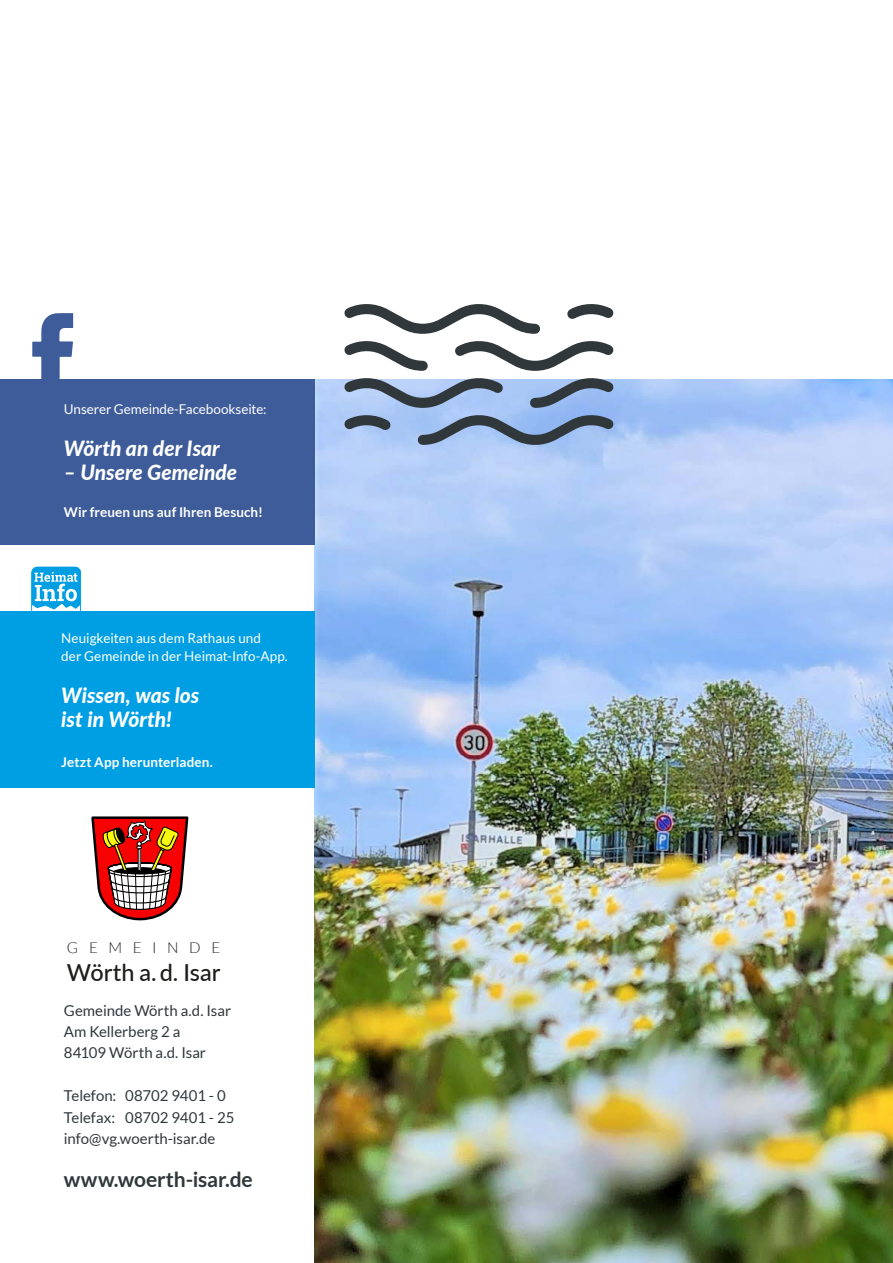
<style>
.page{position:relative;width:893px;height:1263px;background:#fff}
.page>*{position:absolute;margin:0;border:0;box-sizing:border-box;transform-origin:0 0}
.t1{font:500 23.4px "Lato";color:#1d1d1b}
.t2{font:italic 800 21px/24px "Lato";color:#fff}
.t3{font:700 21px "Lato";letter-spacing:-.005em;color:#30383b}
.t4{font:300 15.15px "Lato";letter-spacing:.705em;color:#1d1d1b}
.t5{font:15px/21.3px "Lato";color:#30383b}
.t6{font:13.5px/18px "Lato";color:#fff}
.t7{font:700 13.5px "Lato";letter-spacing:.005em;color:#fff}
</style>
<div class="page">
<svg style="left:31px;top:567px;width:50px;height:44px"></svg>
<img style="left:315px;top:379px;width:578px;height:884px">
<div style="left:0;top:379px;width:315px;height:166px;background:#3d5c99"></div>
<svg style="left:91px;top:816px;width:97px;height:104px"></svg>
<svg style="left:32px;top:313px;width:41px;height:66px"></svg>
<svg style="left:336px;top:304px;width:286px;height:148px"></svg>
<div style="left:0;top:611px;width:315px;height:177px;background:#009fe3"></div>
<p class="t6" style="left:64px;top:400px;width:204px">Unserer Gemeinde-Facebookseite:</p>
<h2 class="t2" style="left:64px;top:435px;width:158px">Wörth an der Isar</h2>
<h2 class="t2" style="left:64px;top:459px;width:175px">– Unsere Gemeinde</h2>
<p class="t7" style="left:64px;top:505px;width:201px">Wir freuen uns auf Ihren Besuch!</p>
<p class="t6" style="left:61px;top:629px;width:228px">Neuigkeiten aus dem Rathaus und<br>der Gemeinde in der Heimat-Info-App.</p>
<h2 class="t2" style="left:61px;top:683px;width:140px">Wissen, was los ist in Wörth!</h2>
<p class="t7" style="left:61px;top:754px;width:153px">Jetzt App herunterladen.</p>
<p class="t4" style="left:67px;top:939px;width:155px">GEMEINDE</p>
<h1 class="t1" style="left:67px;top:956px;width:155px">Wörth a. d. Isar</h1>
<p class="t5" style="left:64px;top:999px;width:169px">Gemeinde Wörth a.d. Isar<br>Am Kellerberg 2 a<br>84109 Wörth a.d. Isar</p>
<p class="t5" style="left:64px;top:1085px;width:172px">Telefon: 08702 9401 - 0<br>Telefax: 08702 9401 - 25 info@vg.woerth-isar.de</p>
<h2 class="t3" style="left:64px;top:1167px;width:190px">www.woerth-isar.de</h2>
</div>
